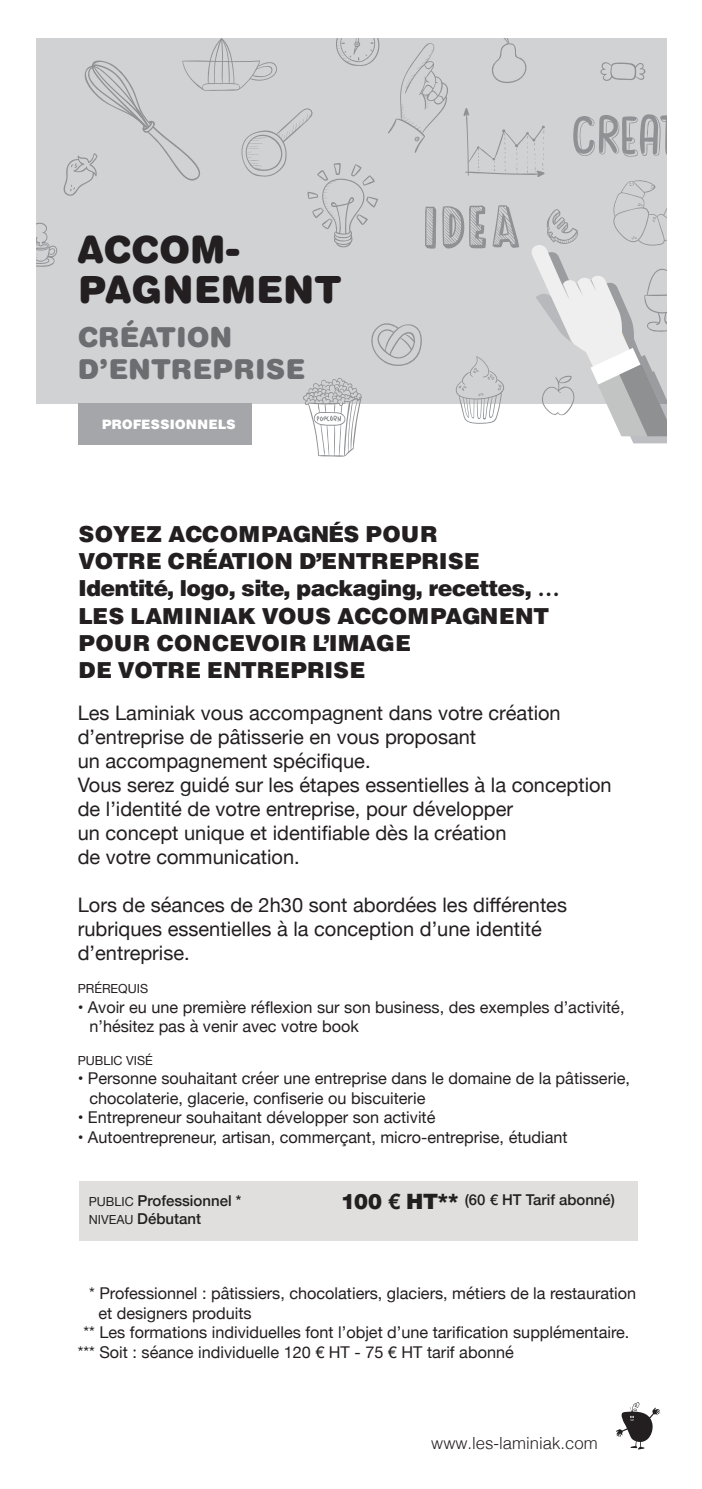
<style>
.page{position:relative;width:702px;height:1489px;background:#fff}
.page>*{position:absolute;margin:0;border:0;box-sizing:border-box;transform-origin:0 0}
.t1{font:900 37.5px/40.8px "Helvetica Rounded";color:#231f20}
.t2{font:900 27.5px/31.8px "Helvetica Rounded";color:#6c6d70}
.t3{font:900 22.5px/27px "Helvetica BQ";letter-spacing:.02em;color:#231f20}
.t4{font:20px/24px "Helvetica Neue";color:#231f20}
.t5{font:300 16.75px "Helvetica";color:#231f20}
.t6{font:16.25px/19.5px "Helvetica Neue";color:#231f20}
.t7{font:500 15px "Helvetica Neue";color:#231f20}
.t8{font:900 13.25px "Helvetica BQ";letter-spacing:.04em;color:#fff}
.t9{font:12.5px "Helvetica Neue";color:#231f20}
.s1{font-weight:400;font-size:12.5px}
.s2{font-family:"Helvetica BQ";font-weight:900;font-size:21.5px}
.s3{font-weight:700;font-size:21.5px}
.s4{color:#fff}
</style>
<div class="page">
<div style="left:37px;top:38px;width:630px;height:365px;background:#d1d2d4"></div>
<svg style="left:616px;top:1402px;width:44px;height:47px"></svg>
<div style="left:79px;top:1181px;width:559px;height:59px;background:#e0dfde"></div>
<svg style="left:37px;top:222px;width:20px;height:45px"></svg>
<svg style="left:63px;top:38px;width:604px;height:419px"></svg>
<h1 class="t1" style="left:78px;top:227px;width:265px">ACCOM-<br>PAGNEMENT</h1>
<h2 class="t2" style="left:78px;top:320px;width:229px">CRÉATION<br>D’ENTREPRISE</h2>
<p class="t8" style="left:102px;top:417px;width:135px">PROFESSIONNELS</p>
<h3 class="t3" style="left:79px;top:521px;width:483px">SOYEZ ACCOMPAGNÉS POUR<br>VOTRE CRÉATION D’ENTREPRISE<br>Identité, logo, site, packaging, recettes, …<br>LES LAMINIAK VOUS ACCOMPAGNENT<br>POUR CONCEVOIR L’IMAGE<br>DE VOTRE ENTREPRISE</h3>
<p class="t4" style="left:78px;top:700px;width:535px">Les Laminiak vous accompagnent dans votre création d’entreprise de pâtisserie en vous proposant<br>un accompagnement spécifique.<br>Vous serez guidé sur les étapes essentielles à la conception de l’identité de votre entreprise, pour développer<br>un concept unique et identifiable dès la création<br>de votre communication.</p>
<p class="t4" style="left:78px;top:892px;width:491px">Lors de séances de 2h30 sont abordées les différentes rubriques essentielles à la conception d’une identité d’entreprise.</p>
<p class="t9" style="left:78px;top:981px;width:72px">PRÉREQUIS</p>
<p class="t6" style="left:89px;top:996px;width:536px;text-indent:-12px">• Avoir eu une première réflexion sur son business, des exemples d’activité, n’hésitez pas à venir avec votre book</p>
<p class="t9" style="left:78px;top:1052px;width:76px">PUBLIC VISÉ</p>
<p class="t6" style="left:89px;top:1068px;width:542px;text-indent:-12px">• Personne souhaitant créer une entreprise dans le domaine de la pâtisserie, chocolaterie, glacerie, confiserie ou biscuiterie</p>
<p class="t6" style="left:78px;top:1107px;width:359px">• Entrepreneur souhaitant développer son activité</p>
<p class="t6" style="left:78px;top:1127px;width:491px">• Autoentrepreneur, artisan, commerçant, micro-entreprise, étudiant</p>
<p class="t7" style="left:89px;top:1191px;width:154px"><span class="s1">PUBLIC</span> Professionnel *</p>
<p class="t7" style="left:341px;top:1190px;width:275px"><span class="s2">100</span> <span class="s3">€</span> <span class="s2">HT**</span> (60 € HT Tarif abonné)</p>
<p class="t7" style="left:89px;top:1208px;width:114px"><span class="s1">NIVEAU</span> Débutant</p>
<p class="t6" style="left:78px;top:1283px;width:560px"><span class="s4">**</span>* Professionnel : pâtissiers, chocolatiers, glaciers, métiers de la restauration</p>
<p class="t6" style="left:98px;top:1302px;width:155px">et designers produits</p>
<p class="t6" style="left:78px;top:1322px;width:553px"><span class="s4">*</span>** Les formations individuelles font l’objet d’une tarification supplémentaire.</p>
<p class="t6" style="left:78px;top:1341px;width:437px">*** Soit : séance individuelle 120 € HT - 75 € HT tarif abonné</p>
<p class="t5" style="left:431px;top:1436px;width:168px">www.les-laminiak.com</p>
</div>
